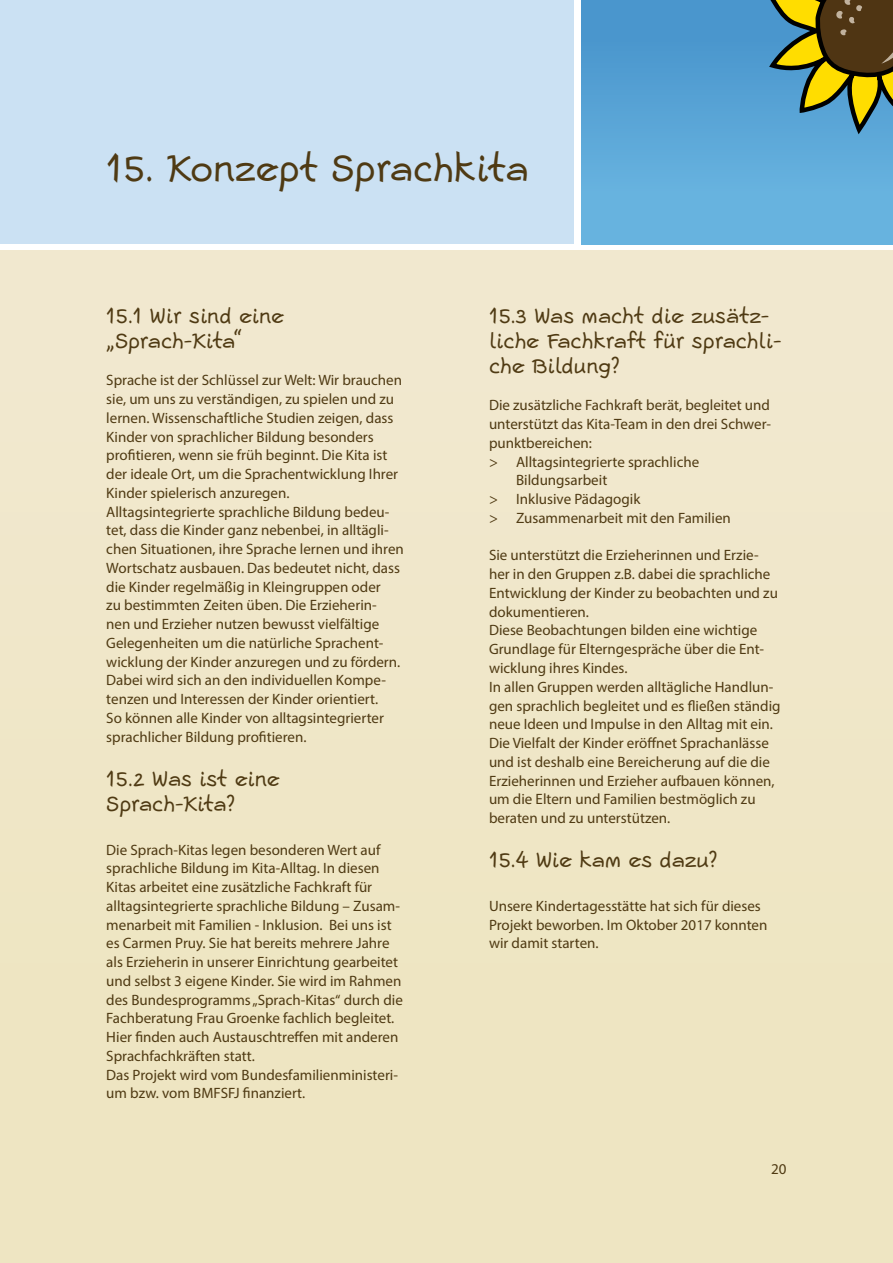
<style>
.page{position:relative;width:893px;height:1263px;background:#fff}
.page>*{position:absolute;margin:0;border:0;box-sizing:border-box;transform-origin:0 0}
.t1{font:37.5px "Escript Com";color:#4f3a13}
.t2{font:21px/25.2px "Escript Com";color:#4f3a13}
.t3{font:15px/18.8px "Myriad Pro";color:#4f3a13}
</style>
<div class="page">
<div style="left:0;top:251px;width:893px;height:1012px;background:#efe6c7"></div>
<div style="left:0;top:0;width:574px;height:244px;background:#cbe1f3"></div>
<div style="left:582px;top:0;width:311px;height:244px;background:linear-gradient(to bottom,#4692cb,#6cb8e2)"></div>
<svg style="left:766px;top:0;width:127px;height:147px;background:#6b7d5e"></svg>
<h1 class="t1" style="left:106px;top:145px;width:424px">15. Konzept Sprachkita</h1>
<h2 class="t2" style="left:106px;top:303px;width:179px">15.1 Wir sind eine „Sprach-Kita“</h2>
<p class="t3" style="left:106px;top:371px;width:299px">Sprache ist der Schlüssel zur Welt: Wir brauchen sie, um uns zu verständigen, zu spielen und zu lernen. Wissenschaftliche Studien zeigen, dass Kinder von sprachlicher Bildung besonders profitieren, wenn sie früh beginnt. Die Kita ist der ideale Ort, um die Sprachentwicklung Ihrer Kinder spielerisch anzuregen.<br>Alltagsintegrierte sprachliche Bildung bedeu&shy;tet, dass die Kinder ganz nebenbei, in alltägli&shy;chen Situationen, ihre Sprache lernen und ihren Wortschatz ausbauen. Das bedeutet nicht, dass die Kinder regelmäßig in Kleingruppen oder<br>zu bestimmten Zeiten üben. Die Erzieherin&shy;nen und Erzieher nutzen bewusst vielfältige Gelegenheiten um die natürliche Sprachent&shy;wicklung der Kinder anzuregen und zu fördern.<br>Dabei wird sich an den individuellen Kompe&shy;tenzen und Interessen der Kinder orientiert.<br>So können alle Kinder von alltagsintegrierter sprachlicher Bildung profitieren.</p>
<h2 class="t2" style="left:106px;top:766px;width:175px">15.2 Was ist eine<br>Sprach-Kita?</h2>
<p class="t3" style="left:106px;top:840px;width:298px">Die Sprach-Kitas legen besonderen Wert auf sprachliche Bildung im Kita-Alltag. In diesen Kitas arbeitet eine zusätzliche Fachkraft für alltagsintegrierte sprachliche Bildung – Zusam&shy;menarbeit mit Familien - Inklusion. Bei uns ist es Carmen Pruy. Sie hat bereits mehrere Jahre als Erzieherin in unserer Einrichtung gearbeitet und selbst 3 eigene Kinder. Sie wird im Rahmen des Bundesprogramms „Sprach-Kitas“ durch die Fachberatung Frau Groenke fachlich begleitet.<br>Hier finden auch Austauschtreffen mit anderen Sprachfachkräften statt.<br>Das Projekt wird vom Bundesfamilienministeri&shy;um bzw. vom BMFSFJ finanziert.</p>
<h2 class="t2" style="left:489px;top:303px;width:294px">15.3 Was macht die zusätz&shy;liche Fachkraft für sprachli&shy;che Bildung?</h2>
<p class="t3" style="left:489px;top:396px;width:282px">Die zusätzliche Fachkraft berät, begleitet und</p>
<p class="t3" style="left:489px;top:415px;width:284px">unterstützt das Kita-Team in den drei Schwer-</p>
<p class="t3" style="left:489px;top:433px;width:104px">punktbereichen:</p>
<p class="t3" style="left:489px;top:452px;width:212px">&gt; Alltagsintegrierte sprachliche</p>
<p class="t3" style="left:516px;top:471px;width:93px">Bildungsarbeit</p>
<p class="t3" style="left:489px;top:490px;width:153px">&gt; Inklusive Pädagogik</p>
<p class="t3" style="left:489px;top:508px;width:243px">&gt; Zusammenarbeit mit den Familien</p>
<p class="t3" style="left:489px;top:546px;width:293px">Sie unterstützt die Erzieherinnen und Erzie&shy;her in den Gruppen z.B. dabei die sprachliche Entwicklung der Kinder zu beobachten und zu dokumentieren.<br>Diese Beobachtungen bilden eine wichtige Grundlage für Elterngespräche über die Ent&shy;wicklung ihres Kindes.<br>In allen Gruppen werden alltägliche Handlun&shy;gen sprachlich begleitet und es fließen ständig neue Ideen und Impulse in den Alltag mit ein.<br>Die Vielfalt der Kinder eröffnet Sprachanlässe und ist deshalb eine Bereicherung auf die die Erzieherinnen und Erzieher aufbauen können, um die Eltern und Familien bestmöglich zu beraten und zu unterstützen.</p>
<h2 class="t2" style="left:489px;top:847px;width:230px">15.4 Wie kam es dazu?</h2>
<p class="t3" style="left:489px;top:896px;width:280px">Unsere Kindertagesstätte hat sich für dieses<br>Projekt beworben. Im Oktober 2017 konnten wir damit starten.</p>
<p class="t3" style="left:771px;top:1159px;width:17px">20</p>
</div>
